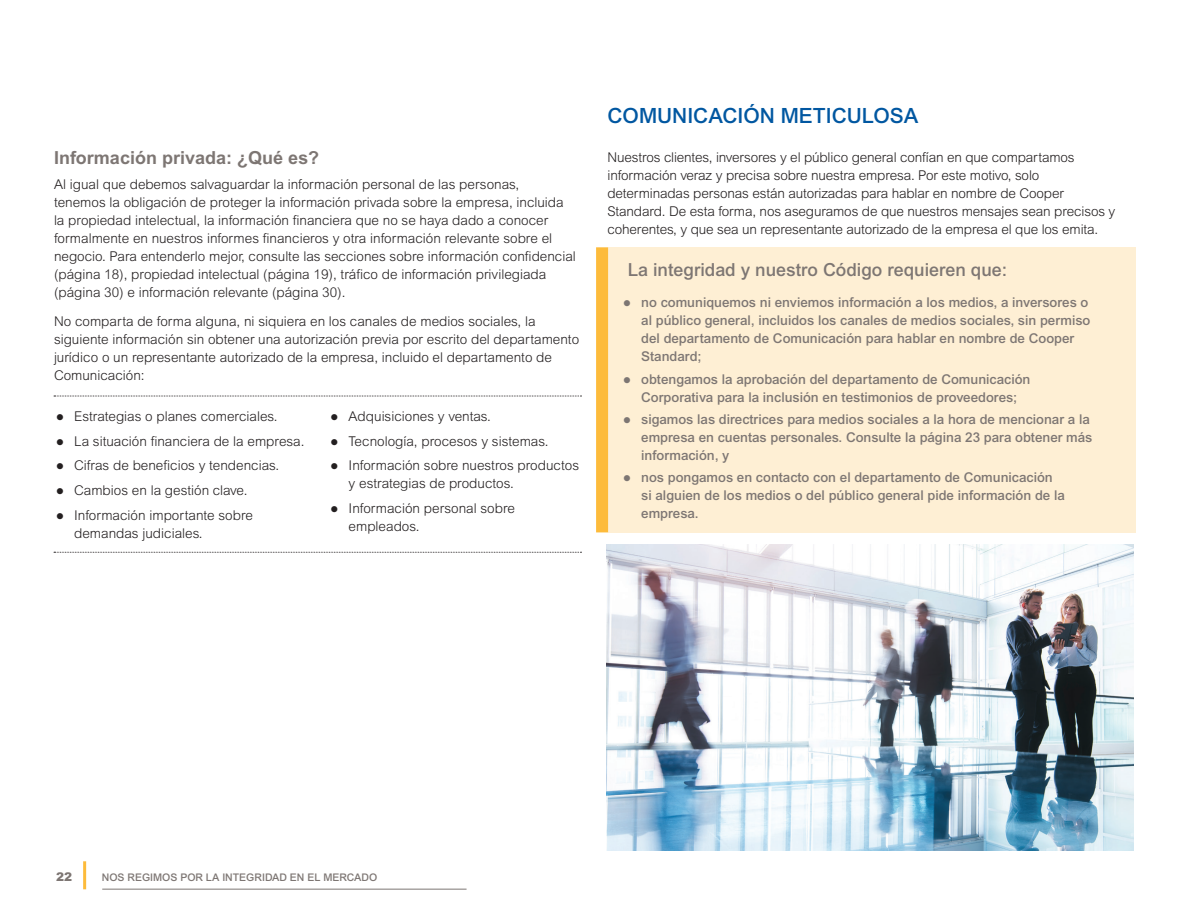
<style>
.page{position:relative;width:1188px;height:918px;background:#fff}
.page>*{position:absolute;margin:0;border:0;box-sizing:border-box;transform-origin:0 0}
.t1{font:500 21px "Arial MT Std";color:#0157a1}
.t2{font:500 18px "Arial MT Std";color:#7d7673}
.t3{font:700 18px "Arial MT Std";color:#7d7673}
.t4{font:300 13.5px/18px "Arial MT Std";color:#231f20}
.t5{font:500 13.5px/18px "Arial MT Std";color:#7d7673}
.t6{font:900 12px "Arial MT Std";color:#7d7673}
.t7{font:500 10.5px "Arial MT Std";color:#7d7673}
</style>
<div class="page">
<hr style="left:102px;top:889px;width:365px;height:1px;background:#7d7673">
<hr style="left:83px;top:861px;width:3px;height:28px;background:#fdbb3b">
<div style="left:608px;top:247px;width:528px;height:285px;background:#feefd4"></div>
<div style="left:596px;top:247px;width:12px;height:285px;background:#fdbb3b"></div>
<svg style="left:54px;top:396px;width:527px;height:1px"></svg>
<svg style="left:54px;top:552px;width:527px;height:1px"></svg>
<img style="left:607px;top:545px;width:527px;height:305px">
<h2 class="t3" style="left:54px;top:147px;width:267px">Información privada: ¿Qué es?</h2>
<p class="t4" style="left:54px;top:175px;width:523px">Al igual que debemos salvaguardar la información personal de las personas,<br>tenemos la obligación de proteger la información privada sobre la empresa, incluida la propiedad intelectual, la información financiera que no se haya dado a conocer formalmente en nuestros informes financieros y otra información relevante sobre el negocio. Para entenderlo mejor, consulte las secciones sobre información confidencial (página 18), propiedad intelectual (página 19), tráfico de información privilegiada (página 30) e información relevante (página 30).</p>
<p class="t4" style="left:54px;top:312px;width:527px">No comparta de forma alguna, ni siquiera en los canales de medios sociales, la siguiente información sin obtener una autorización previa por escrito del departamento jurídico o un representante autorizado de la empresa, incluido el departamento de Comunicación:</p>
<p class="t4" style="left:56px;top:407px;width:223px">● Estrategias o planes comerciales.</p>
<p class="t4" style="left:56px;top:432px;width:250px">● La situación financiera de la empresa.</p>
<p class="t4" style="left:56px;top:457px;width:225px">● Cifras de beneficios y tendencias.</p>
<p class="t4" style="left:56px;top:481px;width:193px">● Cambios en la gestión clave.</p>
<p class="t4" style="left:74px;top:506px;width:180px;text-indent:-18px">● Información importante sobre demandas judiciales.</p>
<p class="t4" style="left:331px;top:407px;width:162px">● Adquisiciones y ventas.</p>
<p class="t4" style="left:331px;top:432px;width:219px">● Tecnología, procesos y sistemas.</p>
<p class="t4" style="left:349px;top:457px;width:232px;text-indent:-18px">● Información sobre nuestros productos y estrategias de productos.</p>
<p class="t4" style="left:349px;top:499px;width:168px;text-indent:-18px">● Información personal sobre empleados.</p>
<h1 class="t1" style="left:608px;top:104px;width:312px">COMUNICACIÓN METICULOSA</h1>
<p class="t4" style="left:608px;top:148px;width:509px">Nuestros clientes, inversores y el público general confían en que compartamos información veraz y precisa sobre nuestra empresa. Por este motivo, solo determinadas personas están autorizadas para hablar en nombre de Cooper Standard. De esta forma, nos aseguramos de que nuestros mensajes sean precisos y coherentes, y que sea un representante autorizado de la empresa el que los emita.</p>
<h2 class="t2" style="left:628px;top:259px;width:381px">La integridad y nuestro Código requieren que:</h2>
<p class="t5" style="left:641px;top:294px;width:451px;text-indent:-18px">● no comuniquemos ni enviemos información a los medios, a inversores o al público general, incluidos los canales de medios sociales, sin permiso del departamento de Comunicación para hablar en nombre de Cooper Standard;</p>
<p class="t5" style="left:623px;top:370px;width:409px;text-align:center">● obtengamos la aprobación del departamento de Comunicación<br>Corporativa para la inclusión en testimonios de proveedores;</p>
<p class="t5" style="left:641px;top:410px;width:453px;text-indent:-18px">● sigamos las directrices para medios sociales a la hora de mencionar a la empresa en cuentas personales. Consulte la página 23 para obtener más información, y</p>
<p class="t5" style="left:641px;top:468px;width:425px;text-indent:-18px">● nos pongamos en contacto con el departamento de Comunicación si alguien de los medios o del público general pide información de la empresa.</p>
<p class="t6" style="left:56px;top:869px;width:18px">22</p>
<p class="t7" style="left:102px;top:871px;width:277px">NOS REGIMOS POR LA INTEGRIDAD EN EL MERCADO</p>
</div>
